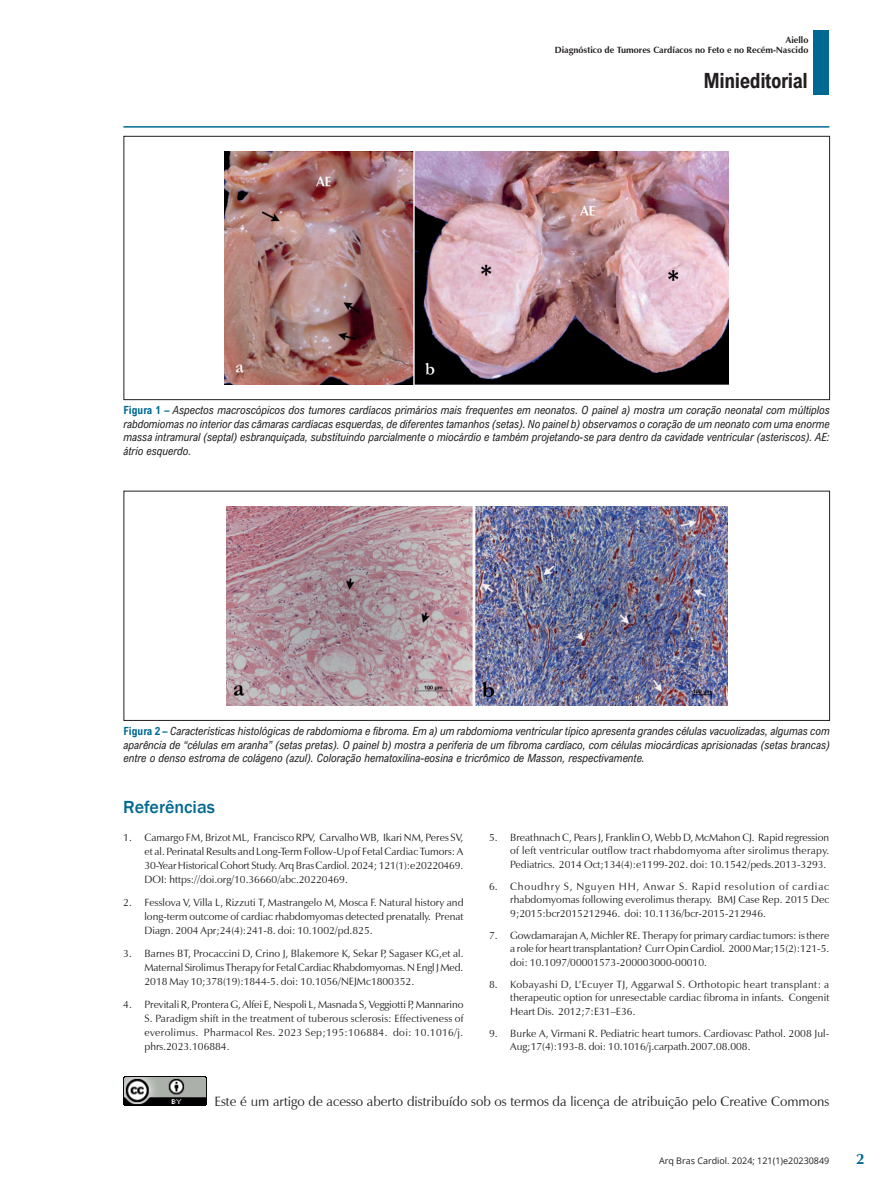
<style>
.page{position:relative;width:893px;height:1191px;background:#fff}
.page>*{position:absolute;margin:0;border:0;box-sizing:border-box;transform-origin:0 0}
.t1{font:700 21px "Arial Nova Cond";letter-spacing:-.02em;color:#231f20}
._02_-_TITULO_-_MATERIA{font:500 18px "Franklin Gothic";color:#006991}
.t2{font:700 15px "Zapf Humanist 601 BT";color:#006991}
._01-TEXTO_BASICO{font:13.5px "Zapf Humanist 601 BT";color:#231f20}
._06_-_LEGENDA_FIGURA_E_TABELA{font:italic 11.25px/13.5px "Arial Nova Cond";color:#231f20;text-align:justify}
._05_-_REFERENCIAS{font:10.5px/14.1px "Zapf Humanist 601 BT";color:#231f20;text-align:justify}
.t3{font:700 9px/10.8px "Zapf Humanist 601 BT";color:#231f20;text-align:right}
.t4{font:9px "Open Sans";color:#231f20}
.s1{font-weight:700;font-style:normal;color:#006991}
</style>
<div class="page">
<hr style="left:123px;top:126px;width:706px;height:2px;background:#006991">
<div style="left:813px;top:30px;width:16px;height:64px;background:#006991"></div>
<img style="left:123px;top:1076px;width:84px;height:30px">
<div style="left:124px;top:136px;width:706px;height:264px;border:1px solid #231f20"></div>
<img style="left:225px;top:151px;width:503px;height:234px">
<img style="left:226px;top:506px;width:501px;height:199px">
<p class="t3" style="left:555px;top:34px;width:255px">Aiello<br>Diagnóstico de Tumores Cardíacos no Feto e no Recém-Nascido</p>
<h1 class="t1" style="left:703px;top:67px;width:106px">Minieditorial</h1>
<p class="_06_-_LEGENDA_FIGURA_E_TABELA" style="left:124px;top:403px;width:708px"><span class="s1">Figura 1 –</span> Aspectos macroscópicos dos tumores cardíacos primários mais frequentes em neonatos. O painel a) mostra um coração neonatal com múltiplos rabdomiomas no interior das câmaras cardíacas esquerdas, de diferentes tamanhos (setas). No painel b) observamos o coração de um neonato com uma enorme massa intramural (septal) esbranquiçada, substituindo parcialmente o miocárdio e também projetando-se para dentro da cavidade ventricular (asteriscos). AE: átrio esquerdo.</p>
<p class="_06_-_LEGENDA_FIGURA_E_TABELA" style="left:124px;top:724px;width:708px"><span class="s1">Figura 2 –</span> Características histológicas de rabdomioma e fibroma. Em a) um rabdomioma ventricular típico apresenta grandes células vacuolizadas, algumas com aparência de “células em aranha” (setas pretas). O painel b) mostra a periferia de um fibroma cardíaco, com células miocárdicas aprisionadas (setas brancas) entre o denso estroma de colágeno (azul). Coloração hematoxilina-eosina e tricrômico de Masson, respectivamente.</p>
<p class="_02_-_TITULO_-_MATERIA" style="left:123px;top:795px;width:93px">Referências</p>
<p class="_05_-_REFERENCIAS" style="left:145px;top:830px;width:320px;text-indent:-21px">1. Camargo FM, Brizot ML, Francisco RPV, Carvalho WB, Ikari NM, Peres SV, et al. Perinatal Results and Long-Term Follow-Up of Fetal Cardiac Tumors: A 30-Year Historical Cohort Study. Arq Bras Cardiol. 2024; 121(1):e20220469.<br>DOI: https://doi.org/10.36660/abc.20220469.</p>
<p class="_05_-_REFERENCIAS" style="left:145px;top:895px;width:321px;text-indent:-21px">2. Fesslova V, Villa L, Rizzuti T, Mastrangelo M, Mosca F. Natural history and long-term outcome of cardiac rhabdomyomas detected prenatally. Prenat Diagn. 2004 Apr;24(4):241-8. doi: 10.1002/pd.825.</p>
<p class="_05_-_REFERENCIAS" style="left:145px;top:946px;width:321px;text-indent:-21px">3. Barnes BT, Procaccini D, Crino J, Blakemore K, Sekar P, Sagaser KG,et al.<br>Maternal Sirolimus Therapy for Fetal Cardiac Rhabdomyomas. N Engl J Med.<br>2018 May 10;378(19):1844-5. doi: 10.1056/NEJMc1800352.</p>
<p class="_05_-_REFERENCIAS" style="left:145px;top:997px;width:321px;text-indent:-21px">4. Previtali R, Prontera G, Alfei E, Nespoli L, Masnada S, Veggiotti P, Mannarino S. Paradigm shift in the treatment of tuberous sclerosis: Effectiveness of everolimus. Pharmacol Res. 2023 Sep;195:106884. doi: 10.1016/j. phrs.2023.106884.</p>
<p class="_05_-_REFERENCIAS" style="left:510px;top:830px;width:321px;line-height:13.5px;text-indent:-21px">5. Breathnach C, Pears J, Franklin O, Webb D, McMahon CJ. Rapid regression of left ventricular outflow tract rhabdomyoma after sirolimus therapy.<br>Pediatrics. 2014 Oct;134(4):e1199-202. doi: 10.1542/peds.2013-3293.</p>
<p class="_05_-_REFERENCIAS" style="left:510px;top:879px;width:321px;line-height:13.5px;text-indent:-21px">6. Choudhry S, Nguyen HH, Anwar S. Rapid resolution of cardiac rhabdomyomas following everolimus therapy. BMJ Case Rep. 2015 Dec 9;2015:bcr2015212946. doi: 10.1136/bcr-2015-212946.</p>
<p class="_05_-_REFERENCIAS" style="left:510px;top:928px;width:321px;line-height:13.5px;text-indent:-21px">7. Gowdamarajan A, Michler RE. Therapy for primary cardiac tumors: is there a role for heart transplantation? Curr Opin Cardiol. 2000 Mar;15(2):121-5. doi: 10.1097/00001573-200003000-00010.</p>
<p class="_05_-_REFERENCIAS" style="left:510px;top:977px;width:321px;line-height:13.5px;text-indent:-21px">8. Kobayashi D, L’Ecuyer TJ, Aggarwal S. Orthotopic heart transplant: a therapeutic option for unresectable cardiac fibroma in infants. Congenit Heart Dis. 2012;7:E31–E36.</p>
<p class="_05_-_REFERENCIAS" style="left:510px;top:1026px;width:321px;line-height:13.5px;text-indent:-21px">9. Burke A, Virmani R. Pediatric heart tumors. Cardiovasc Pathol. 2008 Jul-<br>Aug;17(4):193-8. doi: 10.1016/j.carpath.2007.08.008.</p>
<p class="_01-TEXTO_BASICO" style="left:214px;top:1093px;width:616px">Este é um artigo de acesso aberto distribuído sob os termos da licença de atribuição pelo Creative Commons</p>
<p class="t4" style="left:659px;top:1154px;width:172px">Arq Bras Cardiol. 2024; 121(1)e20230849</p>
<h3 class="t2" style="left:856px;top:1149px;width:10px">2</h3>
</div>
